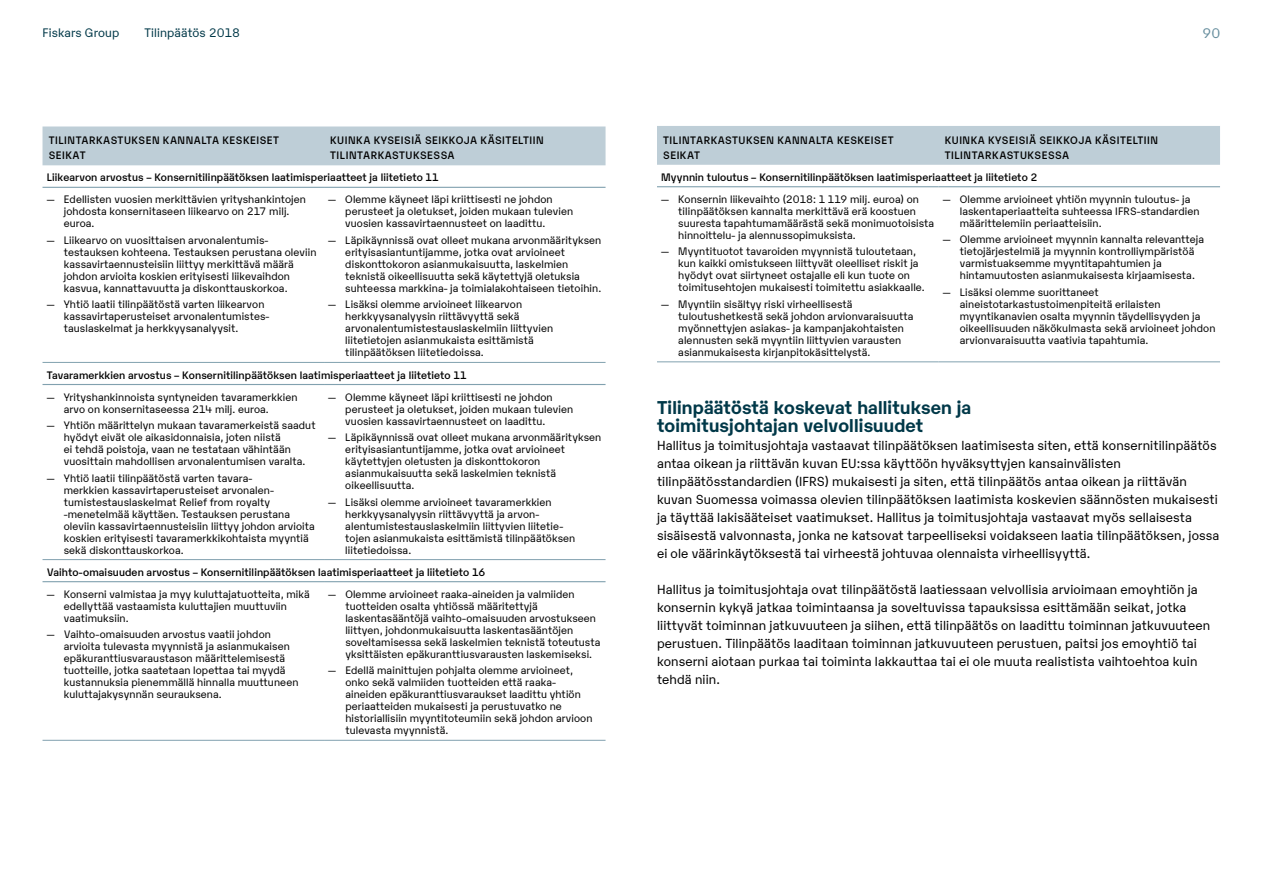
<style>
.page{position:relative;width:1263px;height:893px;background:#fff}
.page>*{position:absolute;margin:0;border:0;box-sizing:border-box;transform-origin:0 0}
.t1{font:700 18px/18px "Karelia";letter-spacing:.01em;color:#003848}
.t2{font:13.5px "Karelia";color:#658d9d}
.t3{font:12.75px/18px "Karelia";letter-spacing:.01em;color:#000}
.t4{font:12px "Karelia";letter-spacing:.01em;color:#003848}
.t5{font:10.5px/12px "Karelia";letter-spacing:.01em;color:#000}
.t6{font:500 10.5px "Karelia";letter-spacing:.01em;color:#000}
.t7{font:500 10.5px/15px "Karelia";letter-spacing:.05em;color:#000}
</style>
<div class="page">
<div style="left:43px;top:126px;width:562px;height:39px;background:#beced7"></div>
<hr style="left:43px;top:187px;width:281px;height:1px;background:#81a1af">
<hr style="left:324px;top:187px;width:281px;height:1px;background:#81a1af">
<hr style="left:43px;top:362px;width:281px;height:1px;background:#81a1af">
<hr style="left:324px;top:362px;width:281px;height:1px;background:#81a1af">
<hr style="left:43px;top:384px;width:281px;height:1px;background:#81a1af">
<hr style="left:324px;top:384px;width:281px;height:1px;background:#81a1af">
<hr style="left:43px;top:559px;width:281px;height:1px;background:#81a1af">
<hr style="left:324px;top:559px;width:281px;height:1px;background:#81a1af">
<hr style="left:43px;top:581px;width:281px;height:1px;background:#81a1af">
<hr style="left:324px;top:581px;width:281px;height:1px;background:#81a1af">
<hr style="left:43px;top:740px;width:281px;height:1px;background:#81a1af">
<hr style="left:324px;top:740px;width:281px;height:1px;background:#81a1af">
<div style="left:657px;top:126px;width:563px;height:39px;background:#beced7"></div>
<hr style="left:938px;top:362px;width:282px;height:1px;background:#81a1af">
<hr style="left:657px;top:362px;width:281px;height:1px;background:#81a1af">
<hr style="left:657px;top:186px;width:281px;height:1px;background:#81a1af">
<hr style="left:938px;top:186px;width:282px;height:1px;background:#81a1af">
<p class="t4" style="left:43px;top:24px;width:78px">Fiskars Group</p>
<p class="t4" style="left:145px;top:24px;width:97px">Tilinpäätös 2018</p>
<p class="t2" style="left:1202px;top:24px;width:19px">90</p>
<p class="t7" style="left:49px;top:132px;width:232px">TILINTARKASTUKSEN KANNALTA KESKEISET<br>SEIKAT</p>
<p class="t7" style="left:330px;top:132px;width:215px">KUINKA KYSEISIÄ SEIKKOJA KÄSITELTIIN<br>TILINTARKASTUKSESSA</p>
<p class="t6" style="left:47px;top:170px;width:393px">Liikearvon arvostus – Konsernitilinpäätöksen laatimisperiaatteet ja liitetieto 11</p>
<p class="t5" style="left:64px;top:193px;width:244px;text-indent:-17px">— Edellisten vuosien merkittävien yrityshankintojen johdosta konsernitaseen liikearvo on 217 milj. euroa.</p>
<p class="t5" style="left:64px;top:233px;width:254px;text-indent:-17px">— Liikearvo on vuosittaisen arvonalentumis&shy;testauksen kohteena. Testauksen perustana oleviin kassavirtaennusteisiin liittyy merkittävä määrä johdon arvioita koskien erityisesti liikevaihdon kasvua, kannattavuutta ja diskonttauskorkoa.</p>
<p class="t5" style="left:64px;top:298px;width:207px;text-indent:-17px">— Yhtiö laatii tilinpäätöstä varten liikearvon kassavirtaperusteiset arvonalentumistes&shy;tauslaskelmat ja herkkyysanalyysit.</p>
<p class="t5" style="left:345px;top:193px;width:229px;text-indent:-17px">— Olemme käyneet läpi kriittisesti ne johdon perusteet ja oletukset, joiden mukaan tulevien vuosien kassavirtaennusteet on laadittu.</p>
<p class="t5" style="left:345px;top:233px;width:257px;text-indent:-17px">— Läpikäynnissä ovat olleet mukana arvonmäärityksen erityisasiantuntijamme, jotka ovat arvioineet diskonttokoron asianmukaisuutta, laskelmien teknistä oikeellisuutta sekä käytettyjä oletuksia suhteessa markkina- ja toimialakohtaiseen tietoihin.</p>
<p class="t5" style="left:345px;top:298px;width:209px;text-indent:-17px">— Lisäksi olemme arvioineet liikearvon herkkyysanalyysin riittävyyttä sekä arvonalentumistestauslaskelmiin liittyvien liitetietojen asianmukaista esittämistä tilinpäätöksen liitetiedoissa.</p>
<p class="t6" style="left:47px;top:367px;width:421px">Tavaramerkkien arvostus – Konsernitilinpäätöksen laatimisperiaatteet ja liitetieto 11</p>
<p class="t5" style="left:64px;top:390px;width:235px;text-indent:-17px">— Yrityshankinnoista syntyneiden tavaramerkkien arvo on konsernitaseessa 214 milj. euroa.</p>
<p class="t5" style="left:64px;top:419px;width:253px;text-indent:-17px">— Yhtiön määrittelyn mukaan tavaramerkeistä saadut hyödyt eivät ole aikasidonnaisia, joten niistä<br>ei tehdä poistoja, vaan ne testataan vähintään vuosittain mahdollisen arvonalentumisen varalta.</p>
<p class="t5" style="left:64px;top:471px;width:252px;text-indent:-17px">— Yhtiö laatii tilinpäätöstä varten tavara-<br>merkkien kassavirtaperusteiset arvonalen&shy;tumistestauslaskelmat Relief from royalty -menetelmää käyttäen. Testauksen perustana oleviin kassavirtaennusteisiin liittyy johdon arvioita koskien erityisesti tavaramerkkikohtaista myyntiä sekä diskonttauskorkoa.</p>
<p class="t5" style="left:345px;top:390px;width:229px;text-indent:-17px">— Olemme käyneet läpi kriittisesti ne johdon perusteet ja oletukset, joiden mukaan tulevien vuosien kassavirtaennusteet on laadittu.</p>
<p class="t5" style="left:345px;top:431px;width:257px;text-indent:-17px">— Läpikäynnissä ovat olleet mukana arvonmäärityksen erityisasiantuntijamme, jotka ovat arvioineet käytettyjen oletusten ja diskonttokoron asianmukaisuutta sekä laskelmien teknistä oikeellisuutta.</p>
<p class="t5" style="left:345px;top:495px;width:232px;text-indent:-17px">— Lisäksi olemme arvioineet tavaramerkkien herkkyysanalyysin riittävyyttä ja arvon&shy;alentumistestauslaskelmiin liittyvien liitetie&shy;tojen asianmukaista esittämistä tilinpäätöksen liitetiedoissa.</p>
<p class="t6" style="left:47px;top:564px;width:440px">Vaihto-omaisuuden arvostus – Konsernitilinpäätöksen laatimisperiaatteet ja liitetieto 16</p>
<p class="t5" style="left:64px;top:587px;width:247px;text-indent:-17px">— Konserni valmistaa ja myy kuluttajatuotteita, mikä edellyttää vastaamista kuluttajien muuttuviin vaatimuksiin.</p>
<p class="t5" style="left:64px;top:628px;width:236px;text-indent:-17px">— Vaihto-omaisuuden arvostus vaatii johdon arvioita tulevasta myynnistä ja asianmukaisen epäkuranttiusvaraustason määrittelemisestä tuotteille, jotka saatetaan lopettaa tai myydä kustannuksia pienemmällä hinnalla muuttuneen kuluttajakysynnän seurauksena.</p>
<p class="t5" style="left:345px;top:587px;width:257px;text-indent:-17px">— Olemme arvioineet raaka-aineiden ja valmiiden tuotteiden osalta yhtiössä määritettyjä laskentasääntöjä vaihto-omaisuuden arvostukseen liittyen, johdonmukaisuutta laskentasääntöjen soveltamisessa sekä laskelmien teknistä toteutusta yksittäisten epäkuranttiusvarausten laskemiseksi.</p>
<p class="t5" style="left:345px;top:664px;width:249px;text-indent:-17px">— Edellä mainittujen pohjalta olemme arvioineet, onko sekä valmiiden tuotteiden että raaka&shy;aineiden epäkuranttiusvaraukset laadittu yhtiön periaatteiden mukaisesti ja perustuvatko ne historiallisiin myyntitoteumiin sekä johdon arvioon tulevasta myynnistä.</p>
<p class="t7" style="left:663px;top:132px;width:232px">TILINTARKASTUKSEN KANNALTA KESKEISET<br>SEIKAT</p>
<p class="t7" style="left:945px;top:132px;width:215px">KUINKA KYSEISIÄ SEIKKOJA KÄSITELTIIN<br>TILINTARKASTUKSESSA</p>
<p class="t6" style="left:661px;top:169px;width:378px">Myynnin tuloutus – Konsernitilinpäätöksen laatimisperiaatteet ja liitetieto 2</p>
<p class="t5" style="left:678px;top:192px;width:257px;text-indent:-17px">— Konsernin liikevaihto (2018: 1 119 milj. euroa) on tilinpäätöksen kannalta merkittävä erä koostuen suuresta tapahtumamäärästä sekä monimuotoisista hinnoittelu- ja alennussopimuksista.</p>
<p class="t5" style="left:678px;top:245px;width:247px;text-indent:-17px">— Myyntituotot tavaroiden myynnistä tuloutetaan, kun kaikki omistukseen liittyvät oleelliset riskit ja hyödyt ovat siirtyneet ostajalle eli kun tuote on toimitusehtojen mukaisesti toimitettu asiakkaalle.</p>
<p class="t5" style="left:678px;top:297px;width:237px;text-indent:-17px">— Myyntiin sisältyy riski virheellisestä tuloutushetkestä sekä johdon arvionvaraisuutta myönnettyjen asiakas- ja kampanjakohtaisten alennusten sekä myyntiin liittyvien varausten asianmukaisesta kirjanpitokäsittelystä.</p>
<p class="t5" style="left:960px;top:192px;width:241px;text-indent:-17px">— Olemme arvioineet yhtiön myynnin tuloutus- ja laskentaperiaatteita suhteessa IFRS-standardien määrittelemiin periaatteisiin.</p>
<p class="t5" style="left:960px;top:233px;width:246px;text-indent:-17px">— Olemme arvioineet myynnin kannalta relevantteja tietojärjestelmiä ja myynnin kontrolliympäristöä varmistuaksemme myyntitapahtumien ja hintamuutosten asianmukaisesta kirjaamisesta.</p>
<p class="t5" style="left:960px;top:285px;width:257px;text-indent:-17px">— Lisäksi olemme suorittaneet aineistotarkastustoimenpiteitä erilaisten myyntikanavien osalta myynnin täydellisyyden ja oikeellisuuden näkökulmasta sekä arvioineet johdon arvionvaraisuutta vaativia tapahtumia.</p>
<h1 class="t1" style="left:657px;top:397px;width:316px">Tilinpäätöstä koskevat hallituksen ja toimitusjohtajan velvollisuudet</h1>
<p class="t3" style="left:657px;top:435px;width:564px">Hallitus ja toimitusjohtaja vastaavat tilinpäätöksen laatimisesta siten, että konsernitilinpäätös antaa oikean ja riittävän kuvan EU:ssa käyttöön hyväksyttyjen kansainvälisten tilinpäätösstandardien (IFRS) mukaisesti ja siten, että tilinpäätös antaa oikean ja riittävän kuvan Suomessa voimassa olevien tilinpäätöksen laatimista koskevien säännösten mukaisesti ja täyttää lakisääteiset vaatimukset. Hallitus ja toimitusjohtaja vastaavat myös sellaisesta sisäisestä valvonnasta, jonka ne katsovat tarpeelliseksi voidakseen laatia tilinpäätöksen, jossa ei ole väärinkäytöksestä tai virheestä johtuvaa olennaista virheellisyyttä.</p>
<p class="t3" style="left:657px;top:580px;width:555px">Hallitus ja toimitusjohtaja ovat tilinpäätöstä laatiessaan velvollisia arvioimaan emoyhtiön ja konsernin kykyä jatkaa toimintaansa ja soveltuvissa tapauksissa esittämään seikat, jotka liittyvät toiminnan jatkuvuuteen ja siihen, että tilinpäätös on laadittu toiminnan jatkuvuuteen perustuen. Tilinpäätös laaditaan toiminnan jatkuvuuteen perustuen, paitsi jos emoyhtiö tai konserni aiotaan purkaa tai toiminta lakkauttaa tai ei ole muuta realistista vaihtoehtoa kuin tehdä niin.</p>
</div>
